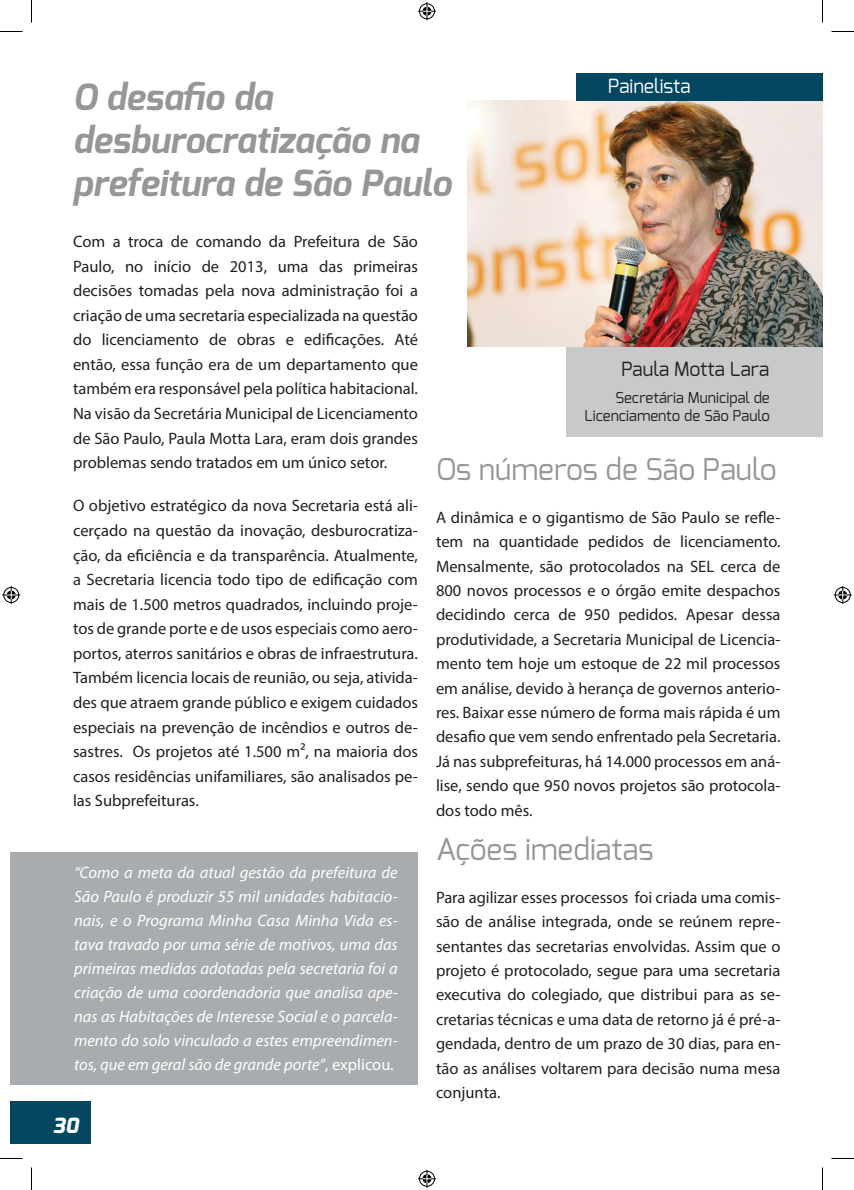
<style>
.page{position:relative;width:854px;height:1190px;background:#fff}
.page>*{position:absolute;margin:0;border:0;box-sizing:border-box;transform-origin:0 0}
.t1{font:italic 700 36px/43.2px "Exo";color:#949698}
.t2{font:30px "Exo";color:#949698}
.t3{font:italic 800 21px "Exo";color:#fff}
.t4{font:19.5px "Exo";color:#231f20}
.t5{font:19.5px "Exo";color:#fff}
.t6{font:16.5px/24.6px "Myriad Pro";color:#231f20;text-align:justify}
.t7{font:italic 16.5px/24px "Myriad Pro";color:#fff;text-align:justify}
.t8{font:15px "Exo";color:#231f20}
.s1{font-style:normal}
</style>
<div class="page">
<div style="left:566px;top:257px;width:256px;height:180px;background:#c7c9cb"></div>
<div style="left:10px;top:852px;width:408px;height:232px;background:#a9acae"></div>
<img style="left:467px;top:101px;width:355px;height:246px">
<div style="left:10px;top:1101px;width:81px;height:42px;background:#034860"></div>
<div style="left:576px;top:74px;width:246px;height:27px;background:#034860"></div>
<svg style="left:0;top:31px;width:22px;height:1px"></svg>
<svg style="left:831px;top:31px;width:23px;height:1px"></svg>
<svg style="left:0;top:1158px;width:22px;height:1px"></svg>
<svg style="left:831px;top:1158px;width:23px;height:1px"></svg>
<svg style="left:31px;top:0;width:1px;height:22px"></svg>
<svg style="left:31px;top:1167px;width:1px;height:23px"></svg>
<svg style="left:822px;top:0;width:1px;height:22px"></svg>
<svg style="left:822px;top:1167px;width:1px;height:23px"></svg>
<svg style="left:418px;top:2px;width:18px;height:18px"></svg>
<svg style="left:418px;top:1170px;width:18px;height:18px"></svg>
<svg style="left:2px;top:586px;width:18px;height:18px"></svg>
<svg style="left:834px;top:586px;width:18px;height:18px"></svg>
<p class="t1" style="left:73px;top:75px;width:380px">O desafio da desburocratização na prefeitura de São Paulo</p>
<p class="t5" style="left:608px;top:74px;width:84px">Painelista</p>
<p class="t6" style="left:73px;top:229px;width:346px">Com a troca de comando da Prefeitura de São Paulo, no início de 2013, uma das primeiras decisões tomadas pela nova administração foi a criação de uma secretaria especializada na questão do licenciamento de obras e edificações. Até então, essa função era de um departamento que também era responsável pela política habitacional.<br>Na visão da Secretária Municipal de Licenciamento de São Paulo, Paula Motta Lara, eram dois grandes problemas sendo tratados em um único setor.</p>
<p class="t6" style="left:73px;top:493px;width:346px">O objetivo estratégico da nova Secretaria está ali&shy;cerçado na questão da inovação, desburocratiza&shy;ção, da eficiência e da transparência. Atualmente, a Secretaria licencia todo tipo de edificação com mais de 1.500 metros quadrados, incluindo proje&shy;tos de grande porte e de usos especiais como aero&shy;portos, aterros sanitários e obras de infraestrutura.<br>Também licencia locais de reunião, ou seja, ativida&shy;des que atraem grande público e exigem cuidados especiais na prevenção de incêndios e outros de&shy;sastres. Os projetos até 1.500 m², na maioria dos casos residências unifamiliares, são analisados pe&shy;las Subprefeituras.</p>
<p class="t7" style="left:74px;top:860px;width:325px">“Como a meta da atual gestão da prefeitura de São Paulo é produzir 55 mil unidades habitacio&shy;nais, e o Programa Minha Casa Minha Vida es&shy;tava travado por uma série de motivos, uma das primeiras medidas adotadas pela secretaria foi a criação de uma coordenadoria que analisa ape&shy;nas as Habitações de Interesse Social e o parcela&shy;mento do solo vinculado a estes empreendimen&shy;tos, que em geral são de grande porte”<span class="s1">, explicou.</span></p>
<p class="t3" style="left:53px;top:1112px;width:27px">30</p>
<p class="t4" style="left:621px;top:356px;width:149px">Paula Motta Lara</p>
<p class="t8" style="left:615px;top:387px;width:156px">Secretária Municipal de</p>
<p class="t8" style="left:584px;top:405px;width:187px">Licenciamento de São Paulo</p>
<p class="t2" style="left:436px;top:450px;width:342px">Os números de São Paulo</p>
<p class="t6" style="left:436px;top:505px;width:346px">A dinâmica e o gigantismo de São Paulo se refle&shy;tem na quantidade pedidos de licenciamento.<br>Mensalmente, são protocolados na SEL cerca de 800 novos processos e o órgão emite despachos decidindo cerca de 950 pedidos. Apesar dessa produtividade, a Secretaria Municipal de Licencia&shy;mento tem hoje um estoque de 22 mil processos em análise, devido à herança de governos anterio&shy;res. Baixar esse número de forma mais rápida é um desafio que vem sendo enfrentado pela Secretaria.<br>Já nas subprefeituras, há 14.000 processos em aná&shy;lise, sendo que 950 novos projetos são protocola&shy;dos todo mês.</p>
<p class="t2" style="left:436px;top:830px;width:219px">Ações imediatas</p>
<p class="t6" style="left:436px;top:885px;width:346px">Para agilizar esses processos foi criada uma comis&shy;são de análise integrada, onde se reúnem repre&shy;sentantes das secretarias envolvidas. Assim que o projeto é protocolado, segue para uma secretaria executiva do colegiado, que distribui para as se&shy;cretarias técnicas e uma data de retorno já é pré-a&shy;gendada, dentro de um prazo de 30 dias, para en&shy;tão as análises voltarem para decisão numa mesa conjunta.</p>
</div>
